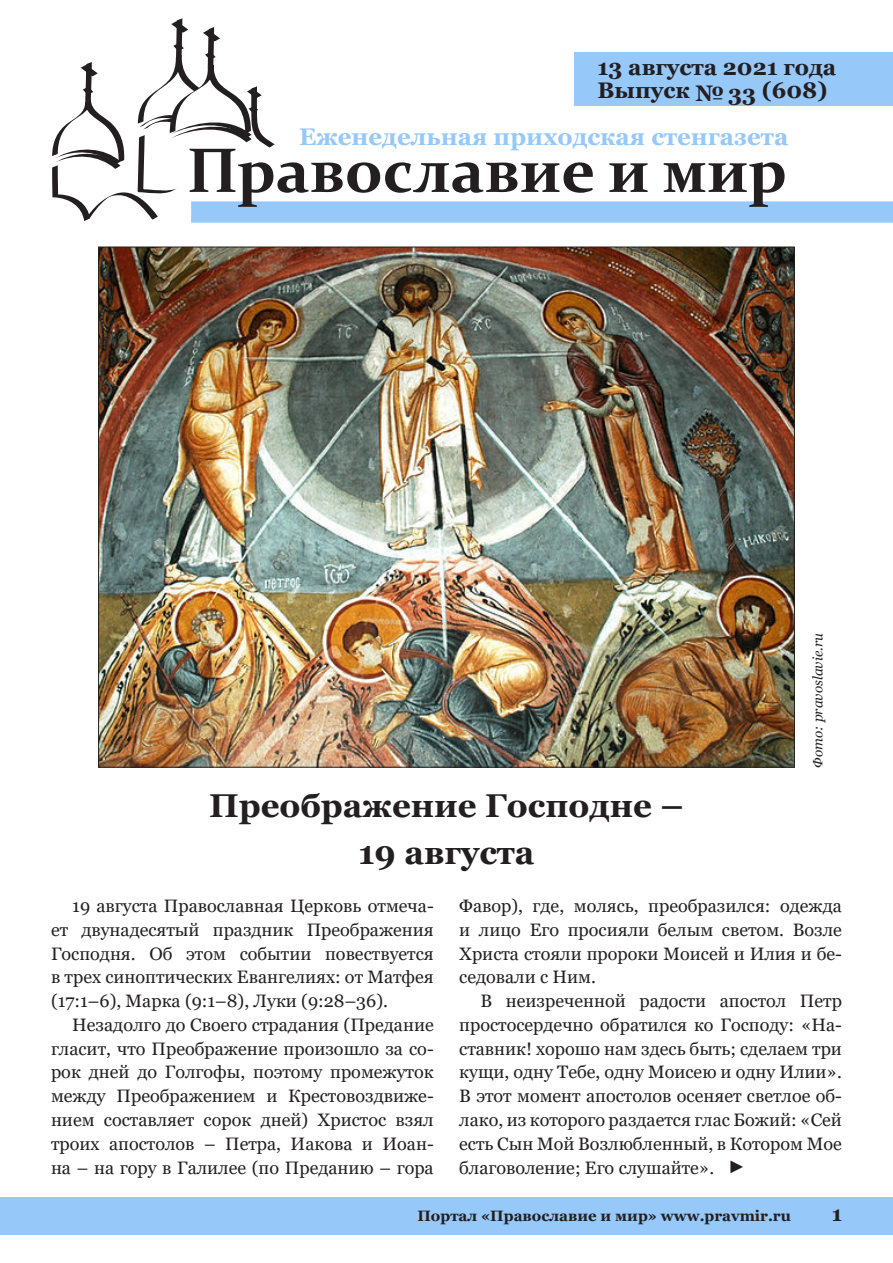
<style>
.page{position:relative;width:893px;height:1263px;background:#fff}
.page>*{position:absolute;margin:0;border:0;box-sizing:border-box;transform-origin:0 0}
.Zagolovok{font:700 33px/47.5px "Georgia";color:#231f20;text-align:center}
.t1{font:700 24px "Georgia";color:#96c8fa}
.t2{font:700 22.5px/22.5px "Georgia";color:#231f20}
.t3{font:700 21px "Georgia";color:#231f20}
.Text{font:18px/23.7px "Georgia";color:#231f20;text-align:justify}
.Text-2{font:18px "Arial";color:#231f20}
.t4{font:700 15px "Georgia";color:#231f20}
.Podpis_pod_photo{font:italic 13.5px "Georgia";color:#231f20}
</style>
<div class="page">
<div style="left:191px;top:201px;width:702px;height:22px;background:#96c8fa"></div>
<div style="left:574px;top:53px;width:319px;height:53px;background:#96c8fa"></div>
<svg style="left:52px;top:18px;width:541px;height:203px"></svg>
<svg style="left:609px;top:163px;width:39px;height:29px"></svg>
<svg style="left:664px;top:162px;width:121px;height:45px"></svg>
<div style="left:0;top:1197px;width:893px;height:37px;background:#96c8fa"></div>
<img style="left:100px;top:249px;width:693px;height:516px">
<p class="t2" style="left:597px;top:56px;width:240px">13 августа 2021 года<br>Выпуск № 33 (608)</p>
<h2 class="t1" style="left:299px;top:122px;width:491px">Еженедельная приходская стенгазета</h2>
<p class="Podpis_pod_photo" style="left:809px;top:767px;width:136px;rotate:-90deg">Фото: pravoslavie.ru</p>
<p class="Zagolovok" style="left:209px;top:782px;width:476px">Преображение Господне –<br>19 августа</p>
<p class="Text" style="left:51px;top:894px;width:384px;text-indent:21px">19 августа Православная Церковь отмеча&shy;ет двунадесятый праздник Преображения Господня. Об этом событии повествуется в трех синоптических Евангелиях: от Матфея (17:1–6), Марка (9:1–8), Луки (9:28–36).</p>
<p class="Text" style="left:51px;top:1013px;width:384px;text-indent:21px">Незадолго до Своего страдания (Предание гласит, что Преображение произошло за со&shy;рок дней до Голгофы, поэтому промежуток между Преображением и Крестовоздвиже&shy;нием составляет сорок дней) Христос взял троих апостолов – Петра, Иакова и Иоан&shy;на – на гору в Галилее (по Преданию – гора</p>
<p class="Text" style="left:459px;top:894px;width:384px">Фавор), где, молясь, преобразился: одежда и лицо Его просияли белым светом. Возле Христа стояли пророки Моисей и Илия и бе&shy;седовали с Ним.</p>
<p class="Text" style="left:459px;top:989px;width:384px;text-indent:21px">В неизреченной радости апостол Петр простосердечно обратился ко Господу: «На&shy;ставник! хорошо нам здесь быть; сделаем три кущи, одну Тебе, одну Моисею и одну Илии».<br>В этот момент апостолов осеняет светлое об&shy;лако, из которого раздается глас Божий: «Сей есть Сын Мой Возлюбленный, в Котором Мое благоволение; Его слушайте».</p>
<p class="Text-2" style="left:728px;top:1154px;width:19px">►</p>
<p class="t4" style="left:417px;top:1206px;width:375px">Портал «Православие и мир» www.pravmir.ru</p>
<p class="t3" style="left:832px;top:1200px;width:12px">1</p>
</div>
